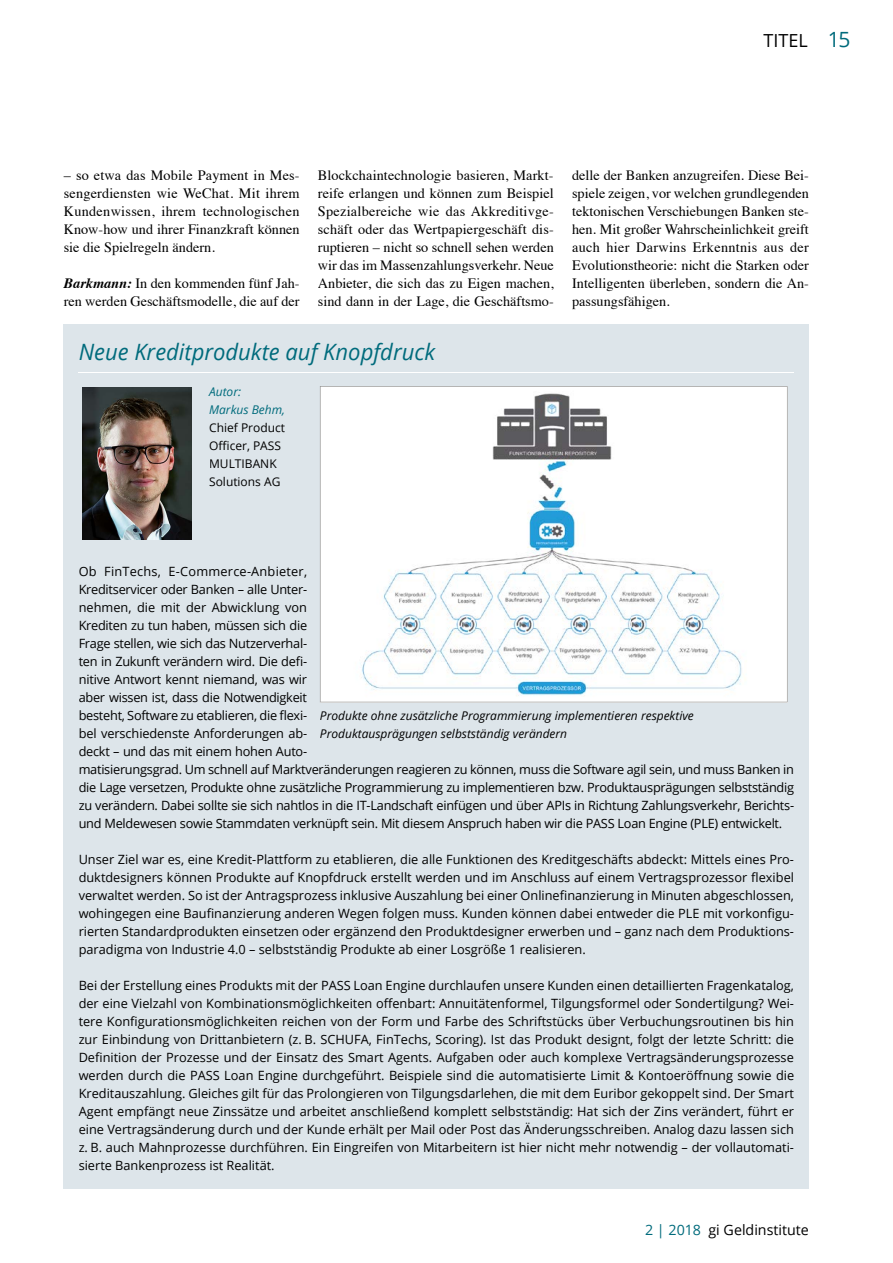
<style>
.page{position:relative;width:893px;height:1263px;background:#fff}
.page>*{position:absolute;margin:0;border:0;box-sizing:border-box;transform-origin:0 0}
.t1{font:italic 22.5px "Open Sans";color:#006b7c}
.t2{font:18px "Open Sans";color:#000}
.t3{font:14.25px/18px "Times";color:#000;text-align:justify}
.t4{font:14.25px "Open Sans";color:#000}
.t5{font:12.75px/18px "Open Sans";letter-spacing:-.02em;color:#000;text-align:justify}
.t6{font:italic 12px/18px "Open Sans";color:#000}
.t7{font:12px/18px "Open Sans";color:#000}
.t8{font:italic 12px/18px "Open Sans";color:#006b7c}
.s1{font-size:21px;color:#006b7c}
.s2{font-weight:700;font-style:italic}
.s3{color:#006b7c}
</style>
<div class="page">
<div style="left:64px;top:324px;width:745px;height:864px;background:#dde5ea"></div>
<hr style="left:79px;top:372px;width:715px;height:1px;background:#fff">
<img style="left:82px;top:387px;width:109px;height:153px">
<svg style="left:320px;top:386px;width:468px;height:316px;background:#eaeeef"></svg>
<h2 class="t2" style="left:764px;top:28px;width:88px">TITEL <span class="s1">15</span></h2>
<p class="t3" style="left:64px;top:165px;width:237px">– so etwa das Mobile Payment in Mes&shy;sengerdiensten wie WeChat. Mit ihrem Kundenwissen, ihrem technologischen Know-how und ihrer Finanzkraft können sie die Spielregeln ändern.</p>
<p class="t3" style="left:64px;top:273px;width:237px"><span class="s2">Barkmann:</span> In den kommenden fünf Jah&shy;ren werden Geschäftsmodelle, die auf der</p>
<p class="t3" style="left:318px;top:165px;width:237px">Blockchaintechnologie basieren, Markt&shy;reife erlangen und können zum Beispiel Spezialbereiche wie das Akkreditivge&shy;schäft oder das Wertpapiergeschäft dis&shy;ruptieren – nicht so schnell sehen werden wir das im Massenzahlungsverkehr. Neue Anbieter, die sich das zu Eigen machen, sind dann in der Lage, die Geschäftsmo-</p>
<p class="t3" style="left:572px;top:165px;width:238px">delle der Banken anzugreifen. Diese Bei&shy;spiele zeigen, vor welchen grundlegenden tektonischen Verschiebungen Banken ste&shy;hen. Mit großer Wahrscheinlichkeit greift auch hier Darwins Erkenntnis aus der Evolutionstheorie: nicht die Starken oder Intelligenten überleben, sondern die An&shy;passungsfähigen.</p>
<h1 class="t1" style="left:79px;top:336px;width:358px">Neue Kreditprodukte auf Knopfdruck</h1>
<p class="t8" style="left:209px;top:382px;width:77px">Autor:<br>Markus Behm,</p>
<p class="t7" style="left:209px;top:418px;width:77px">Chief Product<br>Officer, PASS<br>MULTIBANK<br>Solutions AG</p>
<p class="t5" style="left:79px;top:562px;width:717px;text-align:left">Ob FinTechs, E-Commerce-Anbieter,<br>Kreditservicer oder Banken – alle Unter-<br>nehmen, die mit der Abwicklung von<br>Krediten zu tun haben, müssen sich die<br>Frage stellen, wie sich das Nutzerverhal-<br>ten in Zukunft verändern wird. Die defi-<br>nitive Antwort kennt niemand, was wir<br>aber wissen ist, dass die Notwendigkeit<br>besteht, Software zu etablieren, die flexi-<br>bel verschiedenste Anforderungen ab-<br>deckt – und das mit einem hohen Auto-<br>matisierungsgrad. Um schnell auf Marktveränderungen reagieren zu können, muss die Software agil sein, und muss Banken in die Lage versetzen, Produkte ohne zusätzliche Programmierung zu implementieren bzw. Produktausprägungen selbstständig zu verändern. Dabei sollte sie sich nahtlos in die IT-Landschaft einfügen und über APIs in Richtung Zahlungsverkehr, Berichts&shy;und Meldewesen sowie Stammdaten verknüpft sein. Mit diesem Anspruch haben wir die PASS Loan Engine (PLE) entwickelt.</p>
<p class="t5" style="left:79px;top:850px;width:717px">Unser Ziel war es, eine Kredit-Plattform zu etablieren, die alle Funktionen des Kreditgeschäfts abdeckt: Mittels eines Pro&shy;duktdesigners können Produkte auf Knopfdruck erstellt werden und im Anschluss auf einem Vertragsprozessor flexibel verwaltet werden. So ist der Antragsprozess inklusive Auszahlung bei einer Onlinefinanzierung in Minuten abgeschlossen, wohingegen eine Baufinanzierung anderen Wegen folgen muss. Kunden können dabei entweder die PLE mit vorkonfigu&shy;rierten Standardprodukten einsetzen oder ergänzend den Produktdesigner erwerben und – ganz nach dem Produktions&shy;paradigma von Industrie 4.0 – selbstständig Produkte ab einer Losgröße 1 realisieren.</p>
<p class="t5" style="left:79px;top:976px;width:717px">Bei der Erstellung eines Produkts mit der PASS Loan Engine durchlaufen unsere Kunden einen detaillierten Fragenkatalog, der eine Vielzahl von Kombinationsmöglichkeiten offenbart: Annuitätenformel, Tilgungsformel oder Sondertilgung? Wei&shy;tere Konfigurationsmöglichkeiten reichen von der Form und Farbe des Schriftstücks über Verbuchungsroutinen bis hin zur Einbindung von Drittanbietern (z. B. SCHUFA, FinTechs, Scoring). Ist das Produkt designt, folgt der letzte Schritt: die Definition der Prozesse und der Einsatz des Smart Agents. Aufgaben oder auch komplexe Vertragsänderungsprozesse werden durch die PASS Loan Engine durchgeführt. Beispiele sind die automatisierte Limit &amp; Kontoeröffnung sowie die Kreditauszahlung. Gleiches gilt für das Prolongieren von Tilgungsdarlehen, die mit dem Euribor gekoppelt sind. Der Smart Agent empfängt neue Zinssätze und arbeitet anschließend komplett selbstständig: Hat sich der Zins verändert, führt er eine Vertragsänderung durch und der Kunde erhält per Mail oder Post das Änderungsschreiben. Analog dazu lassen sich z. B. auch Mahnprozesse durchführen. Ein Eingreifen von Mitarbeitern ist hier nicht mehr notwendig – der vollautomati&shy;sierte Bankenprozess ist Realität.</p>
<p class="t6" style="left:320px;top:706px;width:375px">Produkte ohne zusätzliche Programmierung implementieren respektive<br>Produktausprägungen selbstständig verändern</p>
<p class="t4" style="left:645px;top:1220px;width:165px"><span class="s3">2 | 2018</span> gi Geldinstitute</p>
</div>
